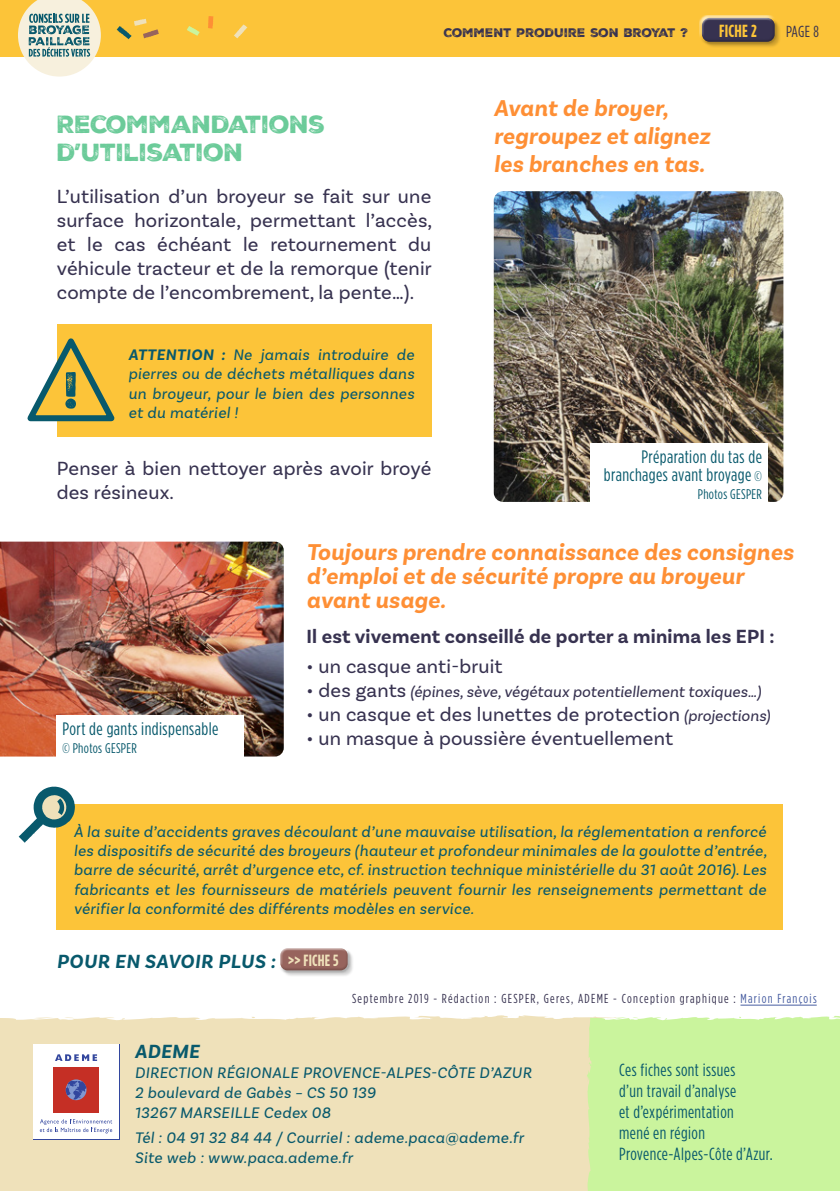
<style>
.page{position:relative;width:840px;height:1191px;background:#fff}
.page>*{position:absolute;margin:0;border:0;box-sizing:border-box;transform-origin:0 0}
.t1{font:italic 700 24px/28px "TRIAL Basic Sans";letter-spacing:.01em;color:#fe8f35}
.t2{font:24px/28.8px "TRIAL Nexa Rust Sans Black 2";letter-spacing:-.025em;color:#6bcb99}
.t3{font:20px/24px "TRIAL Basic Sans";letter-spacing:.01em;color:#373250;text-align:justify}
.t4{font:700 20px "TRIAL Basic Sans";letter-spacing:.01em;color:#373250}
.t5{font:italic 700 20px "TRIAL Basic Sans";letter-spacing:.03em;color:#08596c}
.t6{font:18px/18px "Gotham Condensed";letter-spacing:.025em;color:#08596c;text-align:right}
.t7{font:17.6px/21px "Gotham Condensed";letter-spacing:.025em;color:#08596c}
.t8{font:700 17.6px "Gotham Condensed";letter-spacing:.01em;color:#fcc439}
.t9{font:italic 16px/19.2px "TRIAL Basic Sans";letter-spacing:.025em;color:#08596c;text-align:justify}
.t10{font:italic 16px "TRIAL Basic Sans";letter-spacing:.01em;color:#373250}
.t11{font:16px "Gotham Condensed";color:#373250}
.t12{font:14px "Gotham Condensed";letter-spacing:.025em;color:#08596c}
.t13{font:13px "Gotham Condensed";letter-spacing:.1em;color:#373250}
.t14{font:12px "TRIAL Nexa Rust Sans Black 2";color:#373250}
.s1{font-weight:700}
.s2{font-size:14px}
.s3{font-style:normal;font-size:20px}
.s4{font-style:italic;font-size:16px}
.s5{font-family:"Gotham Condensed";font-style:normal;font-size:16.2px;color:#efe1ba}
.s6{color:#475da1}
</style>
<div class="page">
<div style="left:0;top:0;width:839px;height:57px;background:#fcc439"></div>
<svg style="left:187px;top:26px;width:13px;height:10px"></svg>
<svg style="left:234px;top:24px;width:13px;height:14px"></svg>
<svg style="left:208px;top:16px;width:5px;height:13px"></svg>
<svg style="left:117px;top:19px;width:42px;height:20px"></svg>
<svg style="left:18px;top:0;width:83px;height:77px"></svg>
<div style="left:703px;top:19px;width:78px;height:30px;background:#000;opacity:.18"></div>
<div style="left:698px;top:15px;width:78px;height:24px;background:#fff;opacity:.75"></div>
<div style="left:699px;top:20px;width:78px;height:25px;background:#000;opacity:.17"></div>
<img style="left:493px;top:191px;width:290px;height:311px">
<img style="left:0;top:541px;width:283px;height:215px">
<div style="left:57px;top:714px;width:187px;height:68px;background:#fff"></div>
<div style="left:590px;top:443px;width:177px;height:68px;background:#fff"></div>
<div style="left:57px;top:804px;width:725px;height:126px;background:#fcc439"></div>
<div style="left:57px;top:325px;width:374px;height:112px;background:#fcc439"></div>
<svg style="left:27px;top:338px;width:88px;height:84px"></svg>
<svg style="left:19px;top:786px;width:56px;height:57px"></svg>
<div style="left:282px;top:949px;width:72px;height:28px;background:#000;opacity:.18"></div>
<div style="left:277px;top:945px;width:72px;height:22px;background:#fff;opacity:.75"></div>
<div style="left:278px;top:950px;width:73px;height:23px;background:#000;opacity:.17"></div>
<div style="left:0;top:1015px;width:586px;height:176px;background:#efe1ba"></div>
<div style="left:586px;top:1015px;width:253px;height:176px;background:#caf49d"></div>
<svg style="left:732px;top:1016px;width:9px;height:3px"></svg>
<svg style="left:33px;top:1043px;width:86px;height:96px"></svg>
<div style="left:33px;top:1044px;width:85px;height:95px;background:#fff"></div>
<div style="left:53px;top:1067px;width:46px;height:45px;background:#c52f25"></div>
<svg style="left:66px;top:1079px;width:20px;height:21px"></svg>
<svg style="left:55px;top:1054px;width:42px;height:7px"></svg>
<svg style="left:40px;top:1119px;width:72px;height:14px"></svg>
<hr style="left:740px;top:1004px;width:76px;height:1px;background:#475da1">
<p class="t14" style="left:443px;top:24px;width:246px">COMMENT PRODUIRE SON BROYAT ?</p>
<p class="t8" style="left:718px;top:20px;width:39px">FICHE 2</p>
<p class="t11" style="left:785px;top:22px;width:34px">PAGE 8</p>
<h1 class="t2" style="left:57px;top:110px;width:270px">RECOMMANDATIONS<br>D’UTILISATION</h1>
<p class="t3" style="left:57px;top:184px;width:377px">L’utilisation d’un broyeur se fait sur une surface horizontale, permettant l’accès, et le cas échéant le retournement du véhicule tracteur et de la remorque (tenir compte de l’encombrement, la pente…).</p>
<p class="t9" style="left:128px;top:345px;width:287px"><span class="s1">ATTENTION :</span> Ne jamais introduire de pierres ou de déchets métalliques dans un broyeur, pour le bien des personnes et du matériel !</p>
<p class="t3" style="left:57px;top:456px;width:376px">Penser à bien nettoyer après avoir broyé des résineux.</p>
<h1 class="t1" style="left:493px;top:94px;width:218px">Avant de broyer, regroupez et alignez les branches en tas.</h1>
<p class="t6" style="left:603px;top:447px;width:159px">Préparation du tas de branchages avant broyage <span class="s2">©</span></p>
<p class="t12" style="left:697px;top:486px;width:66px">Photos GESPER</p>
<p class="t6" style="left:62px;top:719px;width:157px">Port de gants indispensable</p>
<p class="t12" style="left:62px;top:740px;width:76px">© Photos GESPER</p>
<h1 class="t1" style="left:306px;top:540px;width:488px;line-height:24px">Toujours prendre connaissance des consignes d’emploi et de sécurité propre au broyeur avant usage.</h1>
<p class="t4" style="left:306px;top:624px;width:469px">Il est vivement conseillé de porter a minima les EPI :</p>
<p class="t3" style="left:306px;top:654px;width:197px">• un casque anti-bruit</p>
<p class="t10" style="left:306px;top:682px;width:456px"><span class="s3">• des gants</span> (épines, sève, végétaux potentiellement toxiques…)</p>
<p class="t3" style="left:306px;top:702px;width:465px">• un casque et des lunettes de protection <span class="s4">(projections)</span></p>
<p class="t3" style="left:306px;top:726px;width:368px">• un masque à poussière éventuellement</p>
<p class="t9" style="left:74px;top:822px;width:694px">À la suite d’accidents graves découlant d’une mauvaise utilisation, la réglementation a renforcé les dispositifs de sécurité des broyeurs (hauteur et profondeur minimales de la goulotte d’entrée, barre de sécurité, arrêt d’urgence etc, cf. instruction technique ministérielle du 31 août 2016). Les fabricants et les fournisseurs de matériels peuvent fournir les renseignements permettant de vérifier la conformité des différents modèles en service.</p>
<p class="t5" style="left:57px;top:949px;width:283px">POUR EN SAVOIR PLUS : <span class="s5">&gt;&gt; FICHE 5</span></p>
<p class="t13" style="left:352px;top:991px;width:466px">Septembre 2019 - Rédaction : GESPER, Geres, ADEME - Conception graphique : <span class="s6">Marion François</span></p>
<p class="t5" style="left:135px;top:1038px;width:66px">ADEME</p>
<p class="t9" style="left:135px;top:1062px;width:398px;line-height:20px;text-align:left">DIRECTION RÉGIONALE PROVENCE-ALPES-CÔTE D’AZUR<br>2 boulevard de Gabès – CS 50 139<br>13267 MARSEILLE Cedex 08</p>
<p class="t9" style="left:135px;top:1127px;width:390px;line-height:20px">Tél : 04 91 32 84 44 / Courriel : ademe.paca@ademe.fr<br>Site web : www.paca.ademe.fr</p>
<p class="t7" style="left:618px;top:1058px;width:155px">Ces fiches sont issues<br>d’un travail d’analyse<br>et d’expérimentation<br>mené en région<br>Provence-Alpes-Côte d’Azur.</p>
</div>
